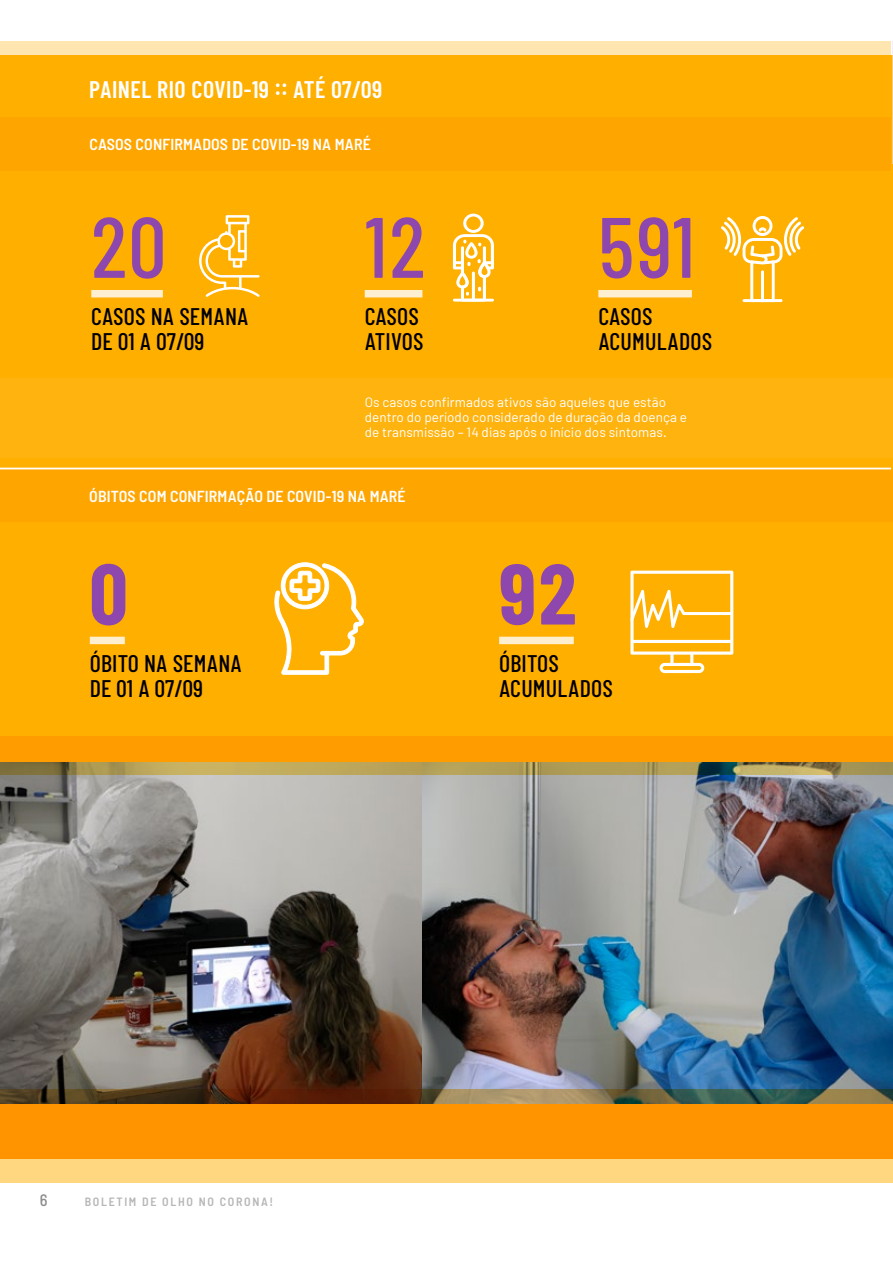
<style>
.page{position:relative;width:893px;height:1263px;background:#fff}
.page>*{position:absolute;margin:0;border:0;box-sizing:border-box;transform-origin:0 0}
.t1{font:500 85.5px "Barlow Condensed";letter-spacing:.03em;color:#8e47ad}
.t2{font:700 85.5px "Barlow Condensed";color:#8e47ad}
.t3{font:500 24px/25.5px "Barlow Condensed";letter-spacing:.01em;color:#000}
.t4{font:600 24px "Barlow Condensed";letter-spacing:.02em;color:#fff}
.t5{font:500 semi-condensed 16.5px "Barlow";color:#8c8c8b}
.t6{font:600 semi-condensed 15.9px "Barlow";letter-spacing:.01em;color:#fff}
.t7{font:13.5px/15px "Barlow";letter-spacing:.005em;color:#fff}
.t8{font:600 semi-condensed 12px "Barlow";letter-spacing:.14em;color:#b7b6b6}
</style>
<div class="page">
<div style="left:0;top:55px;width:893px;height:1103px;background:#ffaf00"></div>
<hr style="left:892px;top:41px;width:1px;height:81px;background:#a68ed5">
<div style="left:0;top:41px;width:891px;height:14px;background:#ffe6b0"></div>
<hr style="left:892px;top:117px;width:1px;height:53px;background:#cb7ed2">
<div style="left:0;top:117px;width:891px;height:53px;background:#ffa500"></div>
<hr style="left:892px;top:577px;width:1px;height:59px;background:#a68ed5">
<div style="left:0;top:378px;width:893px;height:80px;background:#ffb30f"></div>
<img style="left:0;top:775px;width:893px;height:314px">
<div style="left:0;top:469px;width:893px;height:53px;background:#ffa500"></div>
<div style="left:91px;top:290px;width:72px;height:7px;background:#ffefd1"></div>
<svg style="left:199px;top:215px;width:61px;height:82px"></svg>
<div style="left:598px;top:290px;width:94px;height:7px;background:#ffefd1"></div>
<svg style="left:721px;top:216px;width:83px;height:86px"></svg>
<div style="left:365px;top:290px;width:57px;height:7px;background:#ffefd1"></div>
<svg style="left:453px;top:214px;width:41px;height:88px"></svg>
<div style="left:90px;top:637px;width:35px;height:7px;background:#ffefd1"></div>
<div style="left:499px;top:637px;width:75px;height:7px;background:#ffefd1"></div>
<svg style="left:630px;top:571px;width:103px;height:102px"></svg>
<svg style="left:274px;top:562px;width:90px;height:112px"></svg>
<svg style="left:0;top:736px;width:893px;height:39px;background:#e09a1c"></svg>
<svg style="left:0;top:1089px;width:893px;height:93px;background:#e59928"></svg>
<hr style="left:0;top:468px;width:891px;height:1px;background:#fff">
<h2 class="t4" style="left:89px;top:74px;width:294px">PAINEL RIO COVID-19 :: ATÉ 07/09</h2>
<p class="t6" style="left:90px;top:135px;width:283px">CASOS CONFIRMADOS DE COVID-19 NA MARÉ</p>
<h1 class="t1" style="left:91px;top:194px;width:76px">20</h1>
<h2 class="t3" style="left:91px;top:303px;width:159px">CASOS NA SEMANA<br>DE 01 A 07/09</h2>
<h1 class="t1" style="left:365px;top:194px;width:62px">12</h1>
<h2 class="t3" style="left:365px;top:303px;width:60px">CASOS<br>ATIVOS</h2>
<h1 class="t1" style="left:598px;top:194px;width:98px">591</h1>
<h2 class="t3" style="left:598px;top:303px;width:115px">CASOS<br>ACUMULADOS</h2>
<p class="t7" style="left:365px;top:394px;width:324px">Os casos confirmados ativos são aqueles que estão dentro do período considerado de duração da doença e de transmissão – 14 dias após o início dos sintomas.</p>
<p class="t6" style="left:89px;top:486px;width:318px">ÓBITOS COM CONFIRMAÇÃO DE COVID-19 NA MARÉ</p>
<h1 class="t2" style="left:90px;top:541px;width:39px">0</h1>
<h2 class="t3" style="left:90px;top:649px;width:154px">ÓBITO NA SEMANA<br>DE 01 A 07/09</h2>
<h1 class="t2" style="left:499px;top:541px;width:79px">92</h1>
<h2 class="t3" style="left:499px;top:649px;width:115px">ÓBITOS<br>ACUMULADOS</h2>
<p class="t5" style="left:40px;top:1190px;width:9px">6</p>
<p class="t8" style="left:85px;top:1194px;width:190px">BOLETIM DE OLHO NO CORONA!</p>
</div>
